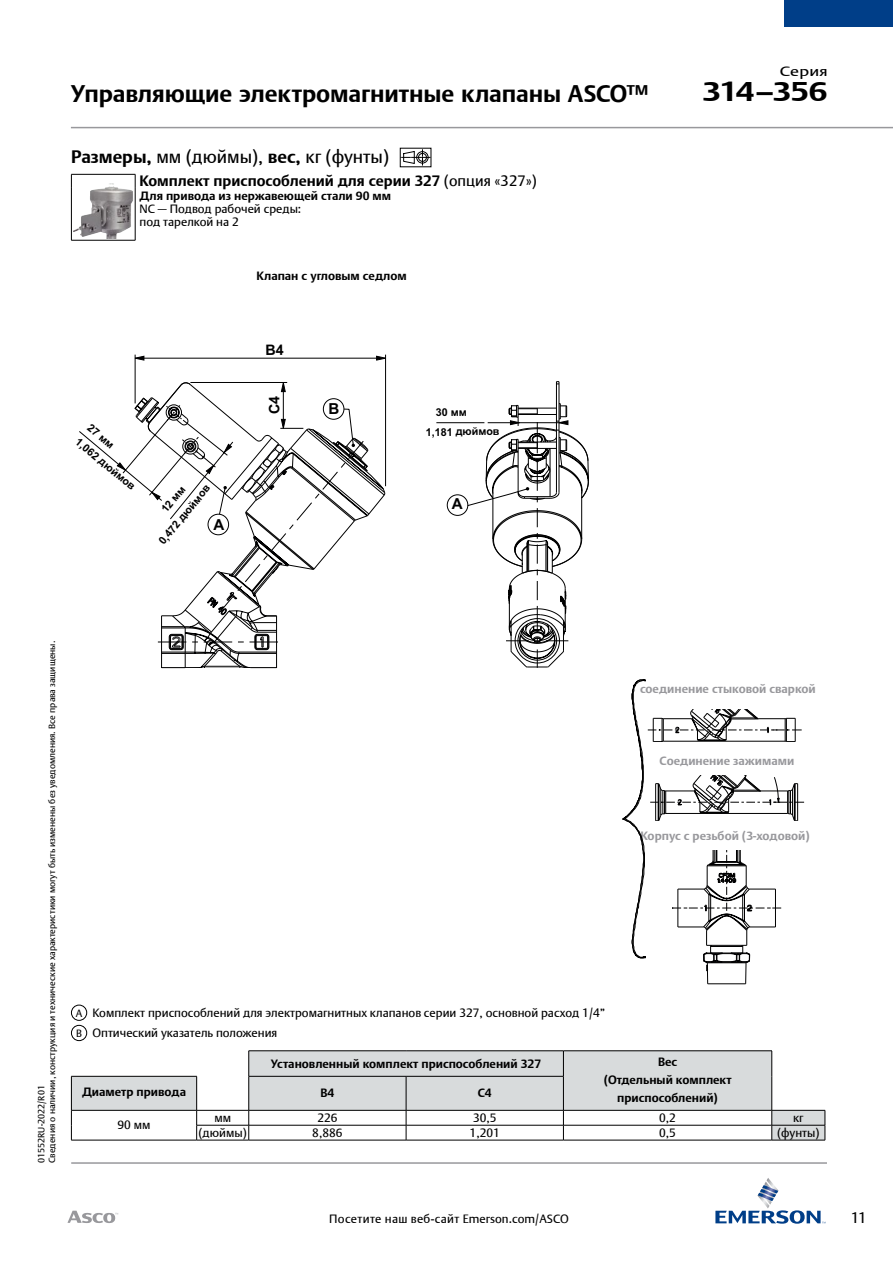
<style>
.page{position:relative;width:893px;height:1263px;background:#fff}
.page>*{position:absolute;margin:0;border:0;box-sizing:border-box;transform-origin:0 0}
.Series_Number{font:700 27px "DTL Argo CT";letter-spacing:-.04em;color:#000;scale:1.22 1}
.Section_Header{font:700 24px "DTL Argo CT";letter-spacing:-.005em;color:#000}
.t1{font:18px "DTL Argo CT";color:#000}
.t2{font:700 15.15px "Arial";color:#000}
.t3{font:700 15px "DTL Argo CT";color:#000}
.t4{font:15px "DTL Argo CT";color:#000}
.Series{font:13.5px "DTL Argo CT";letter-spacing:.01em;color:#000;scale:1.27 1}
.t5{font:12px "DTL Argo CT";color:#000}
.Helvetica_8_Bold__In{font:700 12px/18px "DTL Argo CT";color:#000;text-align:center}
.t6{font:700 12px "DTL Argo CT";color:#98989c}
.t7{font:12px "DTL Argo CT";letter-spacing:.02em;color:#000}
.t8{font:700 10.8px/18.3px "Arial";color:#000}
.t9{font:10.5px "DTL Argo CT";color:#000}
.t10{font:9px "DTL Argo CT";color:#000}
.s1{font-weight:700}
.s2{font-weight:400}
</style>
<div class="page">
<svg style="left:401px;top:149px;width:30px;height:17px"></svg>
<hr style="left:71px;top:240px;width:64px;height:1px;background:#000">
<hr style="left:71px;top:174px;width:64px;height:1px;background:#000">
<svg style="left:71px;top:174px;width:1px;height:13px"></svg>
<svg style="left:135px;top:174px;width:1px;height:13px"></svg>
<hr style="left:71px;top:187px;width:1px;height:53px;background:#000">
<hr style="left:135px;top:187px;width:1px;height:53px;background:#000">
<img style="left:73px;top:183px;width:41px;height:49px">
<svg style="left:71px;top:1051px;width:754px;height:89px;fill:#d8dbdc"></svg>
<hr style="left:71px;top:1140px;width:126px;height:1px;background:#000">
<svg style="left:563px;top:1051px;width:1px;height:25px"></svg>
<hr style="left:71px;top:1076px;width:126px;height:1px;background:#000">
<hr style="left:71px;top:1076px;width:1px;height:34px;background:#000">
<hr style="left:196px;top:1076px;width:1px;height:34px;background:#000">
<hr style="left:249px;top:1076px;width:157px;height:1px;background:#000">
<hr style="left:248px;top:1076px;width:1px;height:34px;background:#000">
<hr style="left:406px;top:1076px;width:158px;height:1px;background:#000">
<hr style="left:406px;top:1076px;width:1px;height:34px;background:#000">
<hr style="left:563px;top:1076px;width:1px;height:34px;background:#000">
<hr style="left:771px;top:1076px;width:1px;height:34px;background:#000">
<hr style="left:71px;top:1110px;width:126px;height:1px;background:#000">
<svg style="left:71px;top:1110px;width:1px;height:30px"></svg>
<hr style="left:249px;top:1110px;width:157px;height:1px;background:#000">
<hr style="left:406px;top:1110px;width:157px;height:1px;background:#000">
<hr style="left:563px;top:1110px;width:209px;height:1px;background:#000">
<hr style="left:249px;top:1125px;width:157px;height:1px;background:#000">
<svg style="left:248px;top:1111px;width:1px;height:29px"></svg>
<hr style="left:406px;top:1125px;width:157px;height:1px;background:#000">
<svg style="left:406px;top:1110px;width:1px;height:30px"></svg>
<hr style="left:563px;top:1125px;width:209px;height:1px;background:#000">
<hr style="left:249px;top:1140px;width:157px;height:1px;background:#000">
<hr style="left:406px;top:1140px;width:157px;height:1px;background:#000">
<hr style="left:563px;top:1140px;width:209px;height:1px;background:#000">
<svg style="left:563px;top:1110px;width:1px;height:30px"></svg>
<hr style="left:772px;top:1110px;width:53px;height:1px;background:#000">
<hr style="left:196px;top:1125px;width:53px;height:1px;background:#000">
<svg style="left:196px;top:1110px;width:1px;height:30px"></svg>
<hr style="left:772px;top:1125px;width:53px;height:1px;background:#000">
<svg style="left:771px;top:1110px;width:1px;height:30px"></svg>
<svg style="left:825px;top:1110px;width:1px;height:30px"></svg>
<hr style="left:772px;top:1140px;width:53px;height:1px;background:#000">
<hr style="left:197px;top:1110px;width:52px;height:1px;background:#000">
<hr style="left:197px;top:1140px;width:52px;height:1px;background:#000">
<hr style="left:563px;top:1050px;width:209px;height:1px;background:#000">
<svg style="left:771px;top:1051px;width:1px;height:25px"></svg>
<hr style="left:249px;top:1050px;width:157px;height:1px;background:#000">
<svg style="left:248px;top:1051px;width:1px;height:25px"></svg>
<hr style="left:406px;top:1050px;width:157px;height:1px;background:#000">
<div style="left:71px;top:1005px;width:16px;height:15px;border:1px solid #000;border-radius:50%"></div>
<div style="left:71px;top:1025px;width:16px;height:16px;border:1px solid #000;border-radius:50%"></div>
<svg style="left:622px;top:679px;width:183px;height:305px"></svg>
<svg style="left:376px;top:355px;width:9px;height:6px"></svg>
<svg style="left:134px;top:355px;width:11px;height:6px"></svg>
<hr style="left:135px;top:355px;width:1px;height:48px;background:#000001">
<hr style="left:385px;top:355px;width:1px;height:131px;background:#000001">
<hr style="left:138px;top:358px;width:242px;height:1px;background:#000001">
<hr style="left:71px;top:127px;width:822px;height:1px;background:#98989c">
<div style="left:784px;top:0;width:109px;height:27px;background:#003e88"></div>
<svg style="left:67px;top:1211px;width:51px;height:12px"></svg>
<svg style="left:715px;top:1178px;width:110px;height:45px"></svg>
<hr style="left:71px;top:1162px;width:756px;height:2px;background:#98989c">
<svg style="left:79px;top:381px;width:510px;height:288px"></svg>
<p class="Section_Header" style="left:71px;top:79px;width:579px">Управляющие электромагнитные клапаны ASCO™</p>
<p class="t1" style="left:71px;top:146px;width:319px"><span class="s1">Размеры,</span> мм (дюймы), <span class="s1">вес,</span> кг (фунты)</p>
<p class="t3" style="left:139px;top:172px;width:399px">Комплект приспособлений для серии 327 <span class="s2">(опция «327»)</span></p>
<p class="Helvetica_8_Bold__In" style="left:140px;top:186px;width:253px">Для привода из нержавеющей стали 90 мм</p>
<p class="t5" style="left:140px;top:201px;width:163px">NC — Подвод рабочей среды:</p>
<p class="t5" style="left:140px;top:214px;width:101px">под тарелкой на 2</p>
<p class="Helvetica_8_Bold__In" style="left:257px;top:266px;width:152px">Клапан с угловым седлом</p>
<p class="Series" style="left:780px;top:63px;width:39px">Серия</p>
<p class="Series_Number" style="left:703px;top:76px;width:104px">314–356</p>
<p class="t8" style="left:94px;top:419px;width:75px;rotate:39deg">27 мм<br>1,062 дюймов</p>
<p class="t8" style="left:140px;top:526px;width:75px;text-indent:26px;rotate:-51deg">12 мм<br>0,472 дюймов</p>
<p class="t2" style="left:213px;top:514px;width:12px">A</p>
<p class="t2" style="left:328px;top:398px;width:13px">B</p>
<p class="t8" style="left:425px;top:402px;width:75px;line-height:20px;text-indent:10px;rotate:-1deg">30 мм<br>1,181 дюймов</p>
<p class="t2" style="left:452px;top:493px;width:12px">A</p>
<p class="t10" style="left:47px;top:1163px;width:524px;rotate:-90deg">Сведения о наличии, конструкция и технические характеристики могут быть изменены без уведомления. Все права защищены.</p>
<p class="t10" style="left:36px;top:1163px;width:79px;rotate:-90deg">01552RU-2022/R01</p>
<p class="t6" style="left:640px;top:681px;width:177px">соединение стыковой сваркой</p>
<p class="t6" style="left:660px;top:754px;width:136px">Соединение зажимами</p>
<p class="t6" style="left:640px;top:828px;width:171px">Корпус с резьбой (3-ходовой)</p>
<p class="t9" style="left:76px;top:1007px;width:8px">A</p>
<p class="t5" style="left:92px;top:1006px;width:514px">Комплект приспособлений для электромагнитных клапанов серии 327, основной расход 1/4”</p>
<p class="t9" style="left:76px;top:1027px;width:7px">B</p>
<p class="t5" style="left:92px;top:1026px;width:186px">Оптический указатель положения</p>
<p class="Helvetica_8_Bold__In" style="left:271px;top:1054px;width:272px">Установленный комплект приспособлений 327</p>
<p class="Helvetica_8_Bold__In" style="left:658px;top:1052px;width:21px">Вес</p>
<p class="Helvetica_8_Bold__In" style="left:604px;top:1070px;width:129px">(Отдельный комплект приспособлений)</p>
<p class="Helvetica_8_Bold__In" style="left:82px;top:1083px;width:106px">Диаметр привода</p>
<p class="Helvetica_8_Bold__In" style="left:320px;top:1084px;width:15px">B4</p>
<p class="Helvetica_8_Bold__In" style="left:478px;top:1084px;width:15px">C4</p>
<p class="t5" style="left:118px;top:1118px;width:35px">90 мм</p>
<p class="t5" style="left:214px;top:1111px;width:18px">мм</p>
<p class="t5" style="left:317px;top:1111px;width:22px">226</p>
<p class="t5" style="left:473px;top:1111px;width:25px">30,5</p>
<p class="t5" style="left:659px;top:1111px;width:18px">0,2</p>
<p class="t5" style="left:793px;top:1111px;width:12px">кг</p>
<p class="t5" style="left:199px;top:1125px;width:50px">(дюймы)</p>
<p class="t5" style="left:312px;top:1125px;width:32px">8,886</p>
<p class="t5" style="left:470px;top:1125px;width:32px">1,201</p>
<p class="t5" style="left:659px;top:1125px;width:18px">0,5</p>
<p class="t5" style="left:777px;top:1125px;width:44px">(фунты)</p>
<p class="t7" style="left:329px;top:1212px;width:241px">Посетите наш веб-сайт Emerson.com/ASCO</p>
<p class="t4" style="left:851px;top:1209px;width:17px">11</p>
</div>
